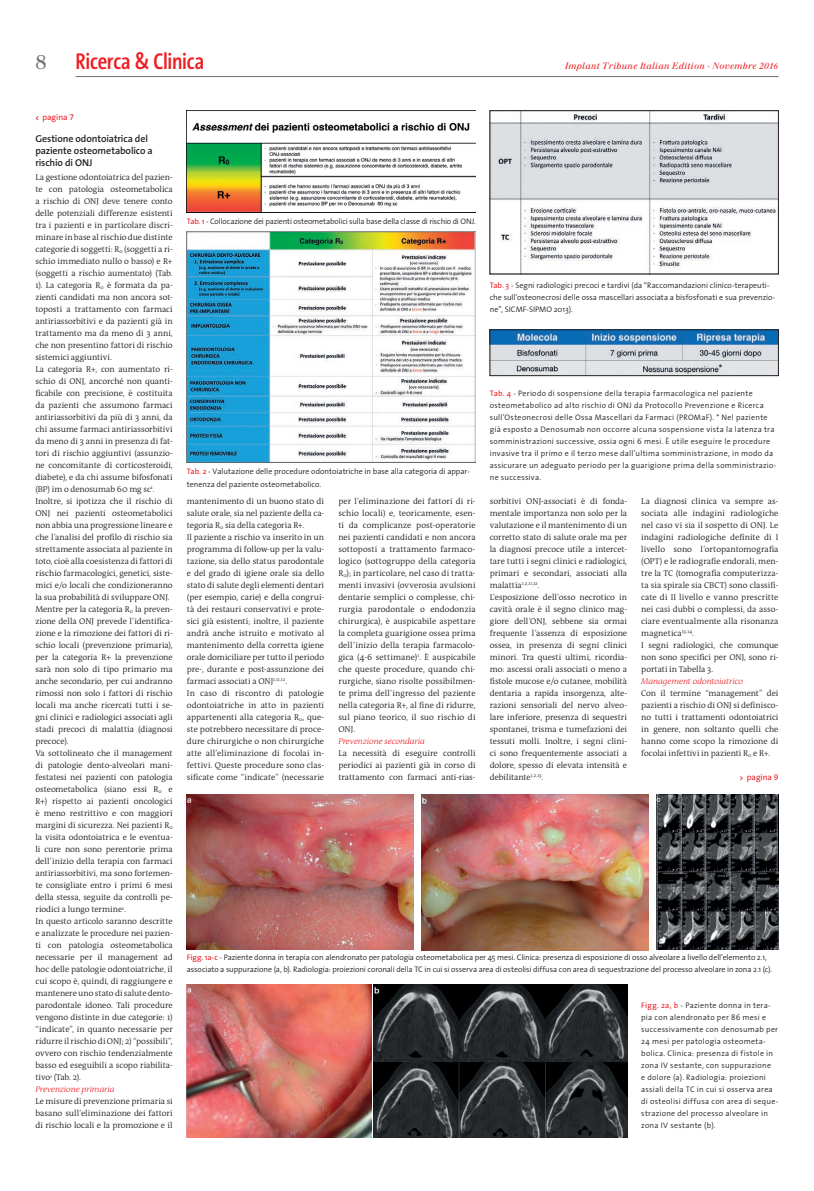
<style>
.page{position:relative;width:814px;height:1191px;background:#fff}
.page>*{position:absolute;margin:0;border:0;box-sizing:border-box;transform-origin:0 0}
.t1{font:600 23px "The Sans Cd LF6";letter-spacing:-.01em;color:#ee1d23}
.t2{font:20px "Walbaum";color:#6c6d70}
.t3{font:600 10px/12px "The Sans";letter-spacing:-.01em;color:#231f20}
.t4{font:italic 9px "Walbaum";letter-spacing:.025em;color:#ee1d23}
.t5{font:300 8.5px/12px "The Antiqua B4";letter-spacing:-.005em;color:#231f20}
.t6{font:italic 300 8.5px "The Antiqua B3 i";letter-spacing:-.01em;color:#ee1d23}
.t7{font:8.5px "The Sans B5 Plain";letter-spacing:-.005em;color:#ee1d23}
.t8{font:300 8px/12px "The Sans";letter-spacing:.02em;color:#231f20}
.t9{font:300 8px/12px "The Sans";letter-spacing:-.01em;color:#231f20}
.t10{font:300 8px/12px "The Sans";color:#231f20}
.t11{font:300 8px "The Sans";letter-spacing:-.02em;color:#231f20}
.s1{font-family:"The Sans";font-weight:700;font-size:7px}
.s2{font-weight:400;color:#ee1d23}
</style>
<div class="page">
<hr style="left:76px;top:76px;width:702px;height:1px;background:#6c6d70">
<img style="left:187px;top:111px;width:288px;height:102px">
<img style="left:187px;top:231px;width:288px;height:232px">
<img style="left:492px;top:113px;width:284px;height:159px">
<img style="left:492px;top:332px;width:284px;height:42px">
<div style="left:490px;top:330px;width:288px;height:46px;border:1px solid #231f20"></div>
<img style="left:187px;top:794px;width:226px;height:155px">
<img style="left:421px;top:794px;width:227px;height:156px">
<img style="left:656px;top:794px;width:122px;height:155px">
<img style="left:187px;top:984px;width:185px;height:153px">
<img style="left:374px;top:984px;width:253px;height:153px">
<h2 class="t2" style="left:35px;top:50px;width:13px">8</h2>
<h1 class="t1" style="left:76px;top:50px;width:130px">Ricerca &amp; Clinica</h1>
<p class="t4" style="left:565px;top:61px;width:215px">Implant Tribune Italian Edition - Novembre 2016</p>
<p class="t7" style="left:35px;top:113px;width:40px"><span class="s1">&lt;</span> pagina 7</p>
<p class="t3" style="left:35px;top:133px;width:119px">Gestione odontoiatrica del paziente osteometabolico a rischio di ONJ</p>
<p class="t5" style="left:35px;top:171px;width:139px">La gestione odontoiatrica del pazien&shy;te con patologia osteometabolica a rischio di ONJ deve tenere conto delle potenziali differenze esistenti tra i pazienti e in particolare discri&shy;minare in base al rischio due distinte categorie di soggetti: R<sub>0</sub> (soggetti a ri&shy;schio immediato nullo o basso) e R+ (soggetti a rischio aumentato) (Tab.<br>1). La categoria R<sub>0</sub> è formata da pa&shy;zienti candidati ma non ancora sot&shy;toposti a trattamento con farmaci antiriassorbitivi e da pazienti già in trattamento ma da meno di 3 anni, che non presentino fattori di rischio sistemici aggiuntivi.<br>La categoria R+, con aumentato ri&shy;schio di ONJ, ancorché non quanti&shy;ficabile con precisione, è costituita da pazienti che assumono farmaci antiriassorbitivi da più di 3 anni, da chi assume farmaci antiriassorbitivi da meno di 3 anni in presenza di fat&shy;tori di rischio aggiuntivi (assunzio&shy;ne concomitante di corticosteroidi, diabete), e da chi assume bifosfonati (BP) im o denosumab 60 mg sc<sup>1</sup>.<br>Inoltre, si ipotizza che il rischio di ONJ nei pazienti osteometabolici non abbia una progressione lineare e che l’analisi del profilo di rischio sia strettamente associata al paziente in toto, cioè alla coesistenza di fattori di rischio farmacologici, genetici, siste&shy;mici e/o locali che condizioneranno la sua probabilità di sviluppare ONJ.<br>Mentre per la categoria R<sub>0</sub> la preven&shy;zione della ONJ prevede l’identifica&shy;zione e la rimozione dei fattori di ri&shy;schio locali (prevenzione primaria), per la categoria R+ la prevenzione sarà non solo di tipo primario ma anche secondario, per cui andranno rimossi non solo i fattori di rischio locali ma anche ricercati tutti i se&shy;gni clinici e radiologici associati agli stadi precoci di malattia (diagnosi precoce).<br>Va sottolineato che il management di patologie dento-alveolari mani&shy;festatesi nei pazienti con patologia osteometabolica (siano essi R<sub>0</sub> e R+) rispetto ai pazienti oncologici è meno restrittivo e con maggiori margini di sicurezza. Nei pazienti R<sub>0 </sub>la visita odontoiatrica e le eventua&shy;li cure non sono perentorie prima dell’inizio della terapia con farmaci antiriassorbitivi, ma sono fortemen&shy;te consigliate entro i primi 6 mesi della stessa, seguite da controlli pe&shy;riodici a lungo termine<sup>1</sup>.<br>In questo articolo saranno descritte e analizzate le procedure nei pazien&shy;ti con patologia osteometabolica necessarie per il management ad hoc delle patologie odontoiatriche, il cui scopo è, quindi, di raggiungere e mantenere uno stato di salute dento&shy;parodontale idoneo. Tali procedure vengono distinte in due categorie: 1) “indicate”, in quanto necessarie per ridurre il rischio di ONJ; 2) “possibili”, ovvero con rischio tendenzialmente basso ed eseguibili a scopo riabilita&shy;tivo<sup>1</sup> (Tab. 2).</p>
<p class="t6" style="left:35px;top:1085px;width:81px">Prevenzione primaria</p>
<p class="t5" style="left:35px;top:1095px;width:139px;text-align:justify">Le misure di prevenzione primaria si basano sull’eliminazione dei fattori di rischio locali e la promozione e il</p>
<p class="t11" style="left:187px;top:216px;width:290px"><span class="s2">Tab. 1</span> - Collocazione dei pazienti osteometabolici sulla base della classe di rischio di ONJ.</p>
<p class="t10" style="left:490px;top:279px;width:287px"><span class="s2">Tab. 3</span> - Segni radiologici precoci e tardivi (da “Raccomandazioni clinico-terapeuti&shy;che sull’osteonecrosi delle ossa mascellari associata a bisfosfonati e sua prevenzio&shy;ne”, SICMF-SIPMO 2013).</p>
<p class="t8" style="left:187px;top:465px;width:284px;line-height:13px"><span class="s2">Tab. 2</span> - Valutazione delle procedure odontoiatriche in base alla categoria di appar&shy;tenenza del paziente osteometabolico.</p>
<p class="t5" style="left:187px;top:495px;width:139px">mantenimento di un buono stato di salute orale, sia nel paziente della ca&shy;tegoria R<sub>0</sub> sia della categoria R+.<br>Il paziente a rischio va inserito in un programma di follow-up per la valu&shy;tazione, sia dello status parodontale e del grado di igiene orale sia dello stato di salute degli elementi dentari (per esempio, carie) e della congrui&shy;tà dei restauri conservativi e prote&shy;sici già esistenti; inoltre, il paziente andrà anche istruito e motivato al mantenimento della corretta igiene orale domiciliare per tutto il periodo pre-, durante e post-assunzione dei farmaci associati a ONJ<sup>1,11,12</sup>.<br>In caso di riscontro di patologie odontoiatriche in atto in pazienti appartenenti alla categoria R<sub>0</sub>, que&shy;ste potrebbero necessitare di proce&shy;dure chirurgiche o non chirurgiche atte all’eliminazione di focolai in&shy;fettivi. Queste procedure sono clas&shy;sificate come “indicate” (necessarie</p>
<p class="t5" style="left:338px;top:495px;width:139px;text-align:justify">per l’eliminazione dei fattori di ri&shy;schio locali) e, teoricamente, esen&shy;ti da complicanze post-operatorie nei pazienti candidati e non ancora sottoposti a trattamento farmaco&shy;logico (sottogruppo della categoria R<sub>0</sub>); in particolare, nel caso di tratta&shy;menti invasivi (ovverosia avulsioni dentarie semplici o complesse, chi&shy;rurgia parodontale o endodonzia chirurgica), è auspicabile aspettare la completa guarigione ossea prima dell’inizio della terapia farmacolo&shy;gica (4-6 settimane)<sup>1</sup>. È auspicabile che queste procedure, quando chi&shy;rurgiche, siano risolte possibilmen&shy;te prima dell’ingresso del paziente nella categoria R+, al fine di ridurre, sul piano teorico, il suo rischio di ONJ.</p>
<p class="t6" style="left:338px;top:737px;width:88px">Prevenzione secondaria</p>
<p class="t5" style="left:338px;top:748px;width:139px;text-align:justify">La necessità di eseguire controlli periodici ai pazienti già in corso di trattamento con farmaci anti-rias-</p>
<p class="t8" style="left:490px;top:387px;width:288px"><span class="s2">Tab. 4</span> - Periodo di sospensione della terapia farmacologica nel paziente osteometabolico ad alto rischio di ONJ da Protocollo Prevenzione e Ricerca sull’Osteonecrosi delle Ossa Mascellari da Farmaci (PROMaF). * Nel paziente già esposto a Denosumab non occorre alcuna sospensione vista la latenza tra somministrazioni successive, ossia ogni 6 mesi. È utile eseguire le procedure invasive tra il primo e il terzo mese dall’ultima somministrazione, in modo da assicurare un adeguato periodo per la guarigione prima della somministrazio&shy;ne successiva.</p>
<p class="t5" style="left:490px;top:496px;width:139px">sorbitivi ONJ-associati è di fonda&shy;mentale importanza non solo per la valutazione e il mantenimento di un corretto stato di salute orale ma per la diagnosi precoce utile a intercet&shy;tare tutti i segni clinici e radiologici, primari e secondari, associati alla malattia<sup>1,2,11,12</sup>.<br>L’esposizione dell’osso necrotico in cavità orale è il segno clinico mag&shy;giore dell’ONJ, sebbene sia ormai frequente l’assenza di esposizione ossea, in presenza di segni clinici minori. Tra questi ultimi, ricordia&shy;mo: ascessi orali associati o meno a fistole mucose e/o cutanee, mobilità dentaria a rapida insorgenza, alte&shy;razioni sensoriali del nervo alveo&shy;lare inferiore, presenza di sequestri spontanei, trisma e tumefazioni dei tessuti molli. Inoltre, i segni clini&shy;ci sono frequentemente associati a dolore, spesso di elevata intensità e debilitante<sup>1,2,13</sup>.</p>
<p class="t5" style="left:641px;top:495px;width:139px">La diagnosi clinica va sempre as&shy;sociata alle indagini radiologiche nel caso vi sia il sospetto di ONJ. Le indagini radiologiche definite di I livello sono l’ortopantomografia (OPT) e le radiografie endorali, men&shy;tre la TC (tomografia computerizza&shy;ta sia spirale sia CBCT) sono classifi&shy;cate di II livello e vanno prescritte nei casi dubbi o complessi, da asso&shy;ciare eventualmente alla risonanza magnetica<sup>13,14</sup>.<br>I segni radiologici, che comunque non sono specifici per ONJ, sono ri&shy;portati in Tabella 3.</p>
<p class="t6" style="left:641px;top:677px;width:103px">Management odontoiatrico</p>
<p class="t5" style="left:641px;top:687px;width:139px;text-align:justify">Con il termine “management” dei pazienti a rischio di ONJ si definisco&shy;no tutti i trattamenti odontoiatrici in genere, non soltanto quelli che hanno come scopo la rimozione di focolai infettivi in pazienti R<sub>0</sub> e R+.</p>
<p class="t7" style="left:739px;top:773px;width:40px"><span class="s1">&gt;</span> pagina 9</p>
<p class="t9" style="left:187px;top:951px;width:587px"><span class="s2">Figg. 1a-c</span> - Paziente donna in terapia con alendronato per patologia osteometabolica per 45 mesi. Clinica: presenza di esposizione di osso alveolare a livello dell’elemento 2.1, associato a suppurazione (a, b). Radiologia: proiezioni coronali della TC in cui si osserva area di osteolisi diffusa con area di sequestrazione del processo alveolare in zona 2.1 (c).</p>
<p class="t8" style="left:641px;top:999px;width:139px"><span class="s2">Figg. 2a, b</span> - Paziente donna in tera&shy;pia con alendronato per 86 mesi e successivamente con denosumab per 24 mesi per patologia osteometa&shy;bolica. Clinica: presenza di fistole in zona IV sestante, con suppurazione<br>e dolore (a). Radiologia: proiezioni assiali della TC in cui si osserva area di osteolisi diffusa con area di seque&shy;strazione del processo alveolare in zona IV sestante (b).</p>
</div>
